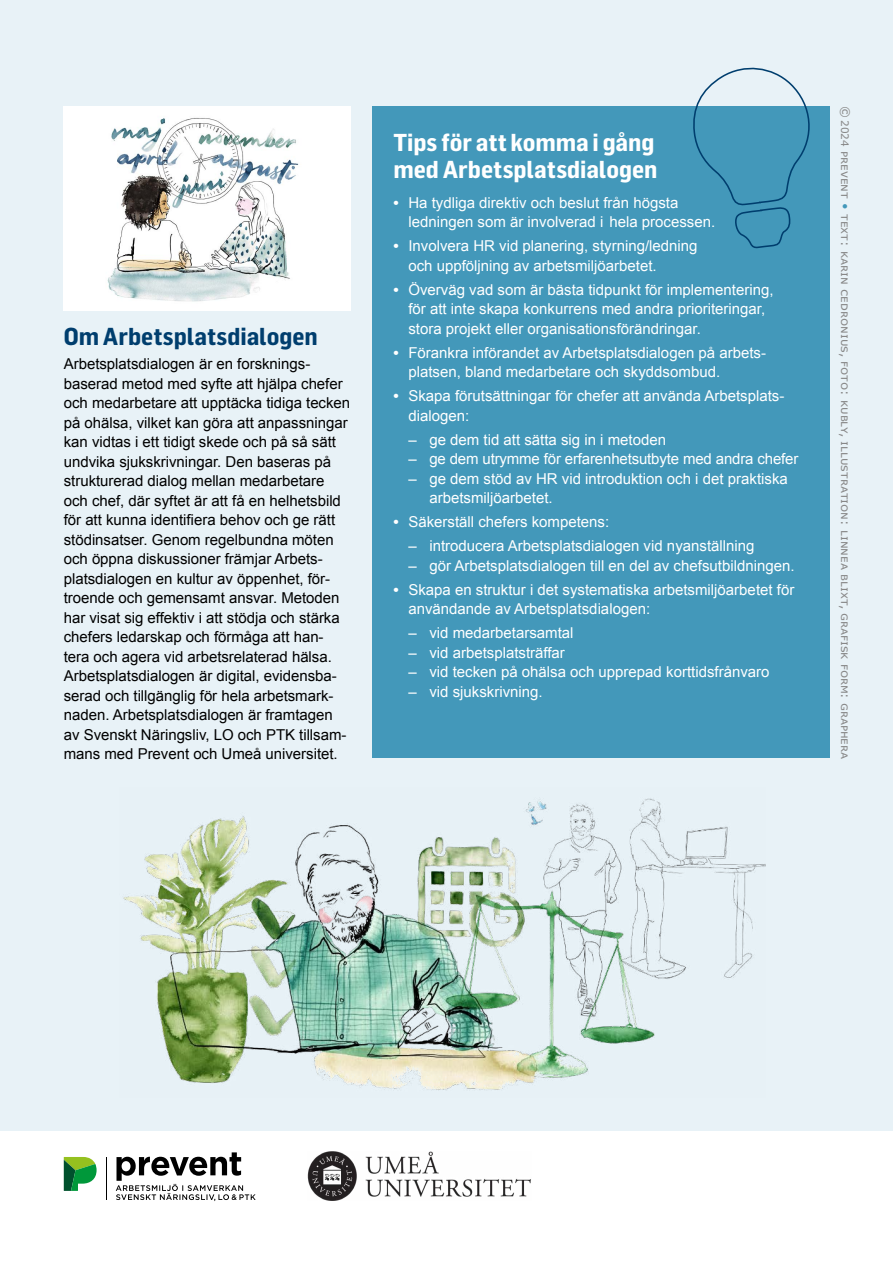
<style>
.page{position:relative;width:893px;height:1263px;background:#fff}
.page>*{position:absolute;margin:0;border:0;box-sizing:border-box;transform-origin:0 0}
.t1{font:700 24px/27px "Flama Semicond";color:#fff}
.t2{font:700 24px "Flama Semicond";color:#003e6e}
.t3{font:15px/19.5px "Arial";color:#fff}
.t4{font:15px/19.5px "Arial";color:#000}
.t5{font:12px "Verdana Pro";color:#878787}
.s1{font-weight:700}
.s2{font-size:10.5px}
.s3{color:#4398ba}
</style>
<div class="page">
<div style="left:0;top:0;width:893px;height:1131px;background:#e8f2f7"></div>
<div style="left:372px;top:106px;width:457px;height:652px;background:#4398ba"></div>
<hr style="left:106px;top:1157px;width:1px;height:43px;background:#000">
<svg style="left:64px;top:1157px;width:33px;height:34px"></svg>
<svg style="left:116px;top:1152px;width:140px;height:49px"></svg>
<svg style="left:693px;top:67px;width:117px;height:182px"></svg>
<img style="left:123px;top:798px;width:643px;height:293px">
<img style="left:308px;top:1151px;width:223px;height:49px">
<div style="left:64px;top:106px;width:287px;height:204px;background:#fff"></div>
<img style="left:107px;top:118px;width:192px;height:184px">
<h1 class="t2" style="left:64px;top:322px;width:255px">Om Arbetsplatsdialogen</h1>
<p class="t4" style="left:64px;top:354px;width:288px">Arbetsplatsdialogen är en forsknings&shy;baserad metod med syfte att hjälpa chefer och medarbetare att upptäcka tidiga tecken på ohälsa, vilket kan göra att anpassningar kan vidtas i ett tidigt skede och på så sätt undvika sjukskrivningar. Den baseras på strukturerad dialog mellan medarbetare och chef, där syftet är att få en helhetsbild för att kunna identifiera behov och ge rätt stödinsatser. Genom regelbundna möten och öppna diskussioner främjar Arbets&shy;platsdialogen en kultur av öppenhet, för&shy;troende och gemensamt ansvar. Metoden har visat sig effektiv i att stödja och stärka chefers ledarskap och förmåga att han&shy;tera och agera vid arbetsrelaterad hälsa.<br>Arbetsplatsdialogen är digital, evidensba&shy;serad och tillgänglig för hela arbetsmark&shy;naden. Arbetsplatsdialogen är framtagen av Svenskt Näringsliv, LO och PTK tillsam&shy;mans med Prevent och Umeå universitet.</p>
<h1 class="t1" style="left:393px;top:128px;width:266px">Tips för att komma i gång med Arbetsplatsdialogen</h1>
<p class="t3" style="left:408px;top:193px;width:308px;text-indent:-15px"><span class="s1">•</span> Ha tydliga direktiv och beslut från högsta ledningen som är involverad i hela processen.</p>
<p class="t3" style="left:408px;top:236px;width:291px;text-indent:-15px"><span class="s1">•</span> Involvera HR vid planering, styrning/ledning och uppföljning av arbetsmiljöarbetet.</p>
<p class="t3" style="left:408px;top:280px;width:367px;text-indent:-15px"><span class="s1">•</span> Överväg vad som är bästa tidpunkt för implementering, för att inte skapa konkurrens med andra prioriteringar, stora projekt eller organisationsförändringar.</p>
<p class="t3" style="left:408px;top:343px;width:358px;text-indent:-15px"><span class="s1">•</span> Förankra införandet av Arbetsplatsdialogen på arbets&shy;platsen, bland medarbetare och skyddsombud.</p>
<p class="t3" style="left:408px;top:386px;width:377px;text-indent:-15px"><span class="s1">•</span> Skapa förutsättningar för chefer att använda Arbetsplats&shy;dialogen:</p>
<p class="t3" style="left:408px;top:430px;width:259px">– ge dem tid att sätta sig in i metoden</p>
<p class="t3" style="left:408px;top:449px;width:392px">– ge dem utrymme för erfarenhetsutbyte med andra chefer</p>
<p class="t3" style="left:429px;top:469px;width:360px;text-indent:-21px">– ge dem stöd av HR vid introduktion och i det praktiska arbetsmiljöarbetet.</p>
<p class="t3" style="left:393px;top:512px;width:217px"><span class="s1">•</span> Säkerställ chefers kompetens:</p>
<p class="t3" style="left:408px;top:536px;width:348px">– introducera Arbetsplatsdialogen vid nyanställning</p>
<p class="t3" style="left:408px;top:556px;width:388px">– gör Arbetsplatsdialogen till en del av chefsutbildningen.</p>
<p class="t3" style="left:408px;top:580px;width:387px;text-indent:-15px"><span class="s1">•</span> Skapa en struktur i det systematiska arbetsmiljöarbetet för användande av Arbetsplatsdialogen:</p>
<p class="t3" style="left:408px;top:623px;width:167px">– vid medarbetarsamtal</p>
<p class="t3" style="left:408px;top:643px;width:158px">– vid arbetsplatsträffar</p>
<p class="t3" style="left:408px;top:662px;width:363px">– vid tecken på ohälsa och upprepad korttidsfrånvaro</p>
<p class="t3" style="left:408px;top:682px;width:136px">– vid sjukskrivning.</p>
<p class="t5" style="left:853px;top:106px;width:654px;rotate:90deg">© <span class="s2">2024</span> prevent <span class="s3">•</span> text: karin cedronius, foto: kubly, illustration: linnea blixt, grafisk form: graphera</p>
</div>
